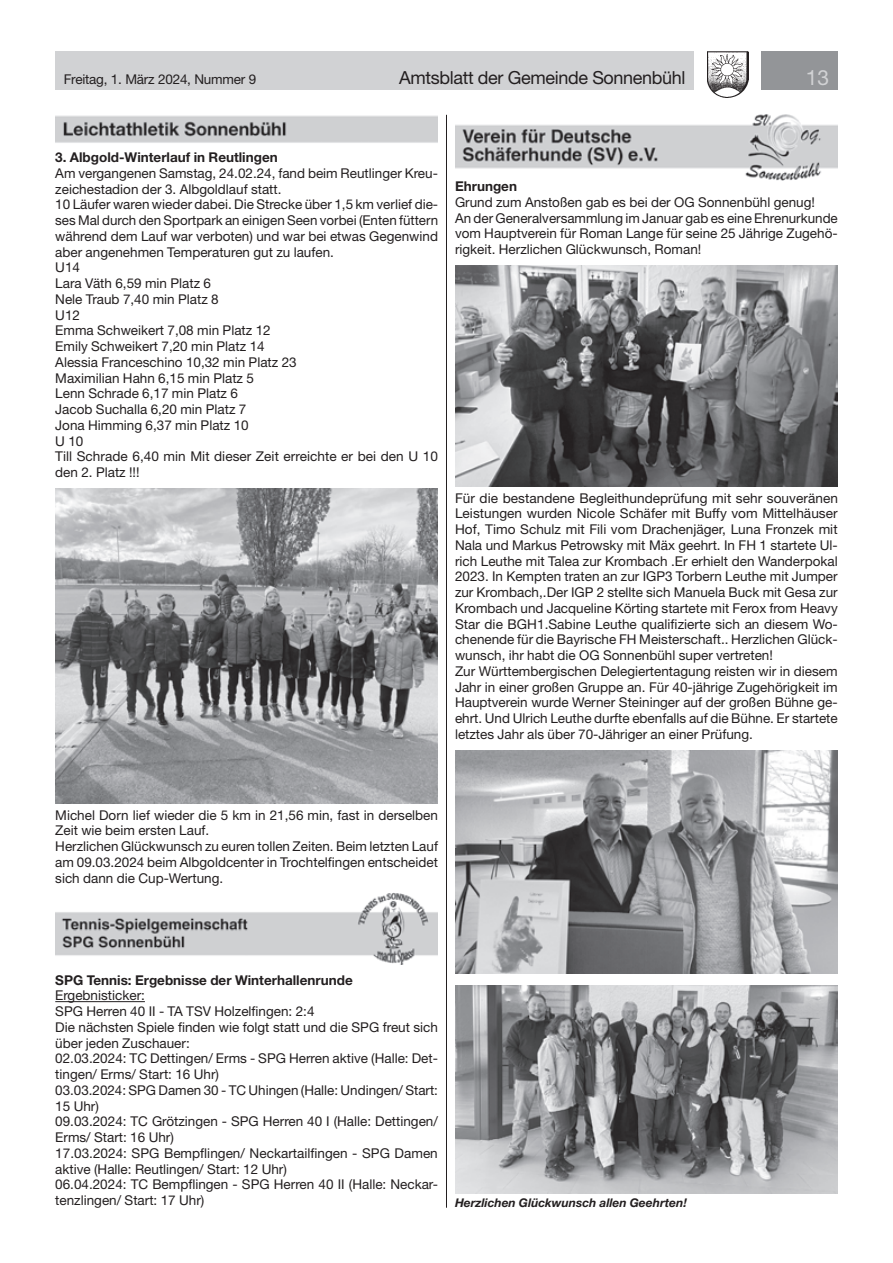
<style>
.page{position:relative;width:893px;height:1263px;background:#fff}
.page>*{position:absolute;margin:0;border:0;box-sizing:border-box;transform-origin:0 0}
.t1{font:21px "Helvetica Neue LT Std";color:#d1d2d4}
.t2{font:18px "Helvetica Neue LT Std";letter-spacing:-.02em;color:#231f20}
.t3{font:13.5px/15.8px "Helvetica Neue LT Std";color:#231f20}
.t4{font:700 13.5px "Helvetica Neue LT Std";color:#231f20}
.t5{font:italic 700 12px "Helvetica Neue LT Std";color:#231f20}
</style>
<div class="page">
<div style="left:55px;top:51px;width:639px;height:38px;background:#d1d2d4"></div>
<div style="left:761px;top:51px;width:77px;height:38px;background:#939598"></div>
<img style="left:707px;top:51px;width:41px;height:47px">
<hr style="left:55px;top:1001px;width:90px;height:1px;background:#231f20">
<img style="left:55px;top:115px;width:383px;height:28px">
<img style="left:56px;top:489px;width:381px;height:315px">
<img style="left:55px;top:893px;width:383px;height:71px">
<img style="left:455px;top:114px;width:383px;height:67px">
<img style="left:455px;top:266px;width:383px;height:221px">
<img style="left:455px;top:751px;width:383px;height:222px">
<img style="left:455px;top:985px;width:383px;height:209px">
<hr style="left:446px;top:115px;width:1px;height:1093px;background:#231f20">
<p class="t3" style="left:64px;top:71px;width:194px">Freitag, 1. März 2024, Nummer 9</p>
<h2 class="t2" style="left:399px;top:67px;width:288px">Amtsblatt der Gemeinde Sonnenbühl</h2>
<h1 class="t1" style="left:806px;top:65px;width:25px">13</h1>
<p class="t4" style="left:55px;top:149px;width:224px">3. Albgold-Winterlauf in Reutlingen</p>
<p class="t3" style="left:55px;top:165px;width:384px">Am vergangenen Samstag, 24.02.24, fand beim Reutlinger Kreu&shy;zeichestadion der 3. Albgoldlauf statt.<br>10 Läufer waren wieder dabei. Die Strecke über 1,5 km verlief die&shy;ses Mal durch den Sportpark an einigen Seen vorbei (Enten füttern während dem Lauf war verboten) und war bei etwas Gegenwind aber angenehmen Temperaturen gut zu laufen.<br>U14<br>Lara Väth 6,59 min Platz 6<br>Nele Traub 7,40 min Platz 8<br>U12<br>Emma Schweikert 7,08 min Platz 12<br>Emily Schweikert 7,20 min Platz 14<br>Alessia Franceschino 10,32 min Platz 23<br>Maximilian Hahn 6,15 min Platz 5<br>Lenn Schrade 6,17 min Platz 6<br>Jacob Suchalla 6,20 min Platz 7<br>Jona Himming 6,37 min Platz 10<br>U 10<br>Till Schrade 6,40 min Mit dieser Zeit erreichte er bei den U 10 den 2. Platz !!!</p>
<p class="t4" style="left:455px;top:178px;width:64px">Ehrungen</p>
<p class="t3" style="left:455px;top:194px;width:384px">Grund zum Anstoßen gab es bei der OG Sonnenbühl genug!<br>An der Generalversammlung im Januar gab es eine Ehrenurkunde vom Hauptverein für Roman Lange für seine 25 Jährige Zugehö&shy;rigkeit. Herzlichen Glückwunsch, Roman!</p>
<p class="t3" style="left:455px;top:490px;width:384px">Für die bestandene Begleithundeprüfung mit sehr souveränen Leistungen wurden Nicole Schäfer mit Buffy vom Mittelhäuser Hof, Timo Schulz mit Fili vom Drachenjäger, Luna Fronzek mit Nala und Markus Petrowsky mit Mäx geehrt. In FH 1 startete Ul&shy;rich Leuthe mit Talea zur Krombach .Er erhielt den Wanderpokal 2023. In Kempten traten an zur IGP3 Torbern Leuthe mit Jumper zur Krombach,.Der IGP 2 stellte sich Manuela Buck mit Gesa zur Krombach und Jacqueline Körting startete mit Ferox from Heavy Star die BGH1.Sabine Leuthe qualifizierte sich an diesem Wo&shy;chenende für die Bayrische FH Meisterschaft.. Herzlichen Glück&shy;wunsch, ihr habt die OG Sonnenbühl super vertreten!<br>Zur Württembergischen Delegiertentagung reisten wir in diesem Jahr in einer großen Gruppe an. Für 40-jährige Zugehörigkeit im Hauptverein wurde Werner Steininger auf der großen Bühne ge&shy;ehrt. Und Ulrich Leuthe durfte ebenfalls auf die Bühne. Er startete letztes Jahr als über 70-Jähriger an einer Prüfung.</p>
<p class="t3" style="left:55px;top:807px;width:384px">Michel Dorn lief wieder die 5 km in 21,56 min, fast in derselben Zeit wie beim ersten Lauf.<br>Herzlichen Glückwunsch zu euren tollen Zeiten. Beim letzten Lauf am 09.03.2024 beim Albgoldcenter in Trochtelfingen entscheidet sich dann die Cup-Wertung.</p>
<p class="t4" style="left:55px;top:971px;width:299px">SPG Tennis: Ergebnisse der Winterhallenrunde</p>
<p class="t3" style="left:55px;top:987px;width:384px">Ergebnisticker:<br>SPG Herren 40 II - TA TSV Holzelfingen: 2:4<br>Die nächsten Spiele finden wie folgt statt und die SPG freut sich über jeden Zuschauer:<br>02.03.2024: TC Dettingen/ Erms - SPG Herren aktive (Halle: Det&shy;tingen/ Erms/ Start: 16 Uhr)<br>03.03.2024: SPG Damen 30 - TC Uhingen (Halle: Undingen/ Start:<br>15 Uhr)<br>09.03.2024: TC Grötzingen - SPG Herren 40 I (Halle: Dettingen/ Erms/ Start: 16 Uhr)<br>17.03.2024: SPG Bempflingen/ Neckartailfingen - SPG Damen aktive (Halle: Reutlingen/ Start: 12 Uhr)<br>06.04.2024: TC Bempflingen - SPG Herren 40 II (Halle: Neckar&shy;tenzlingen/ Start: 17 Uhr)</p>
<p class="t5" style="left:455px;top:1195px;width:233px">Herzlichen Glückwunsch allen Geehrten!</p>
</div>
